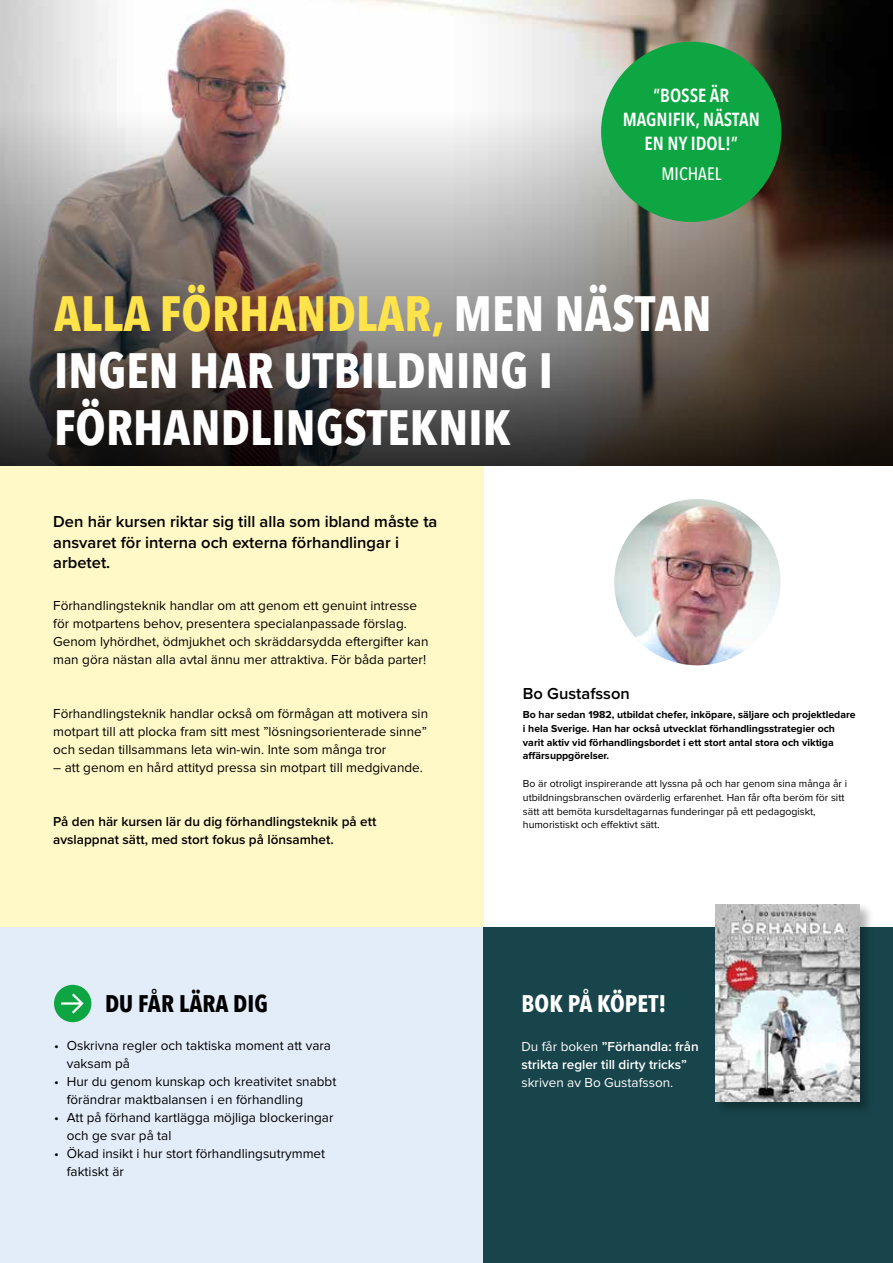
<style>
.page{position:relative;width:893px;height:1263px;background:#fff}
.page>*{position:absolute;margin:0;border:0;box-sizing:border-box;transform-origin:0 0}
.t1{font:700 49.5px/57px "Avenir Next Condensed";letter-spacing:.005em;color:#fff}
.t2{font:700 24px "Avenir Next Condensed";letter-spacing:.005em;color:#000}
.t3{font:700 24px "Avenir Next Condensed";letter-spacing:.005em;color:#fff}
.t4{font:600 18.9px/24px "Avenir Next Condensed";color:#fff;text-align:center}
.t5{font:500 18px "Avenir Next Condensed";color:#fff}
.t6{font:600 16.5px/20.4px "Proxima Nova";color:#000}
.t7{font:13.5px/18px "Proxima Nova";color:#000}
.t8{font:600 13.5px/18px "Proxima Nova";color:#000}
.t9{font:600 13.5px/18px "Proxima Nova";color:#fff}
.t10{font:13.5px "Proxima Nova";color:#fff}
.t11{font:10.5px/13.8px "Proxima Nova";color:#000}
.t12{font:700 10.5px/13.8px "Proxima Nova";color:#000}
.s1{color:#ffe34a}
.s2{font-weight:400}
</style>
<div class="page">
<div style="left:0;top:927px;width:483px;height:336px;background:#e3edfa"></div>
<div style="left:483px;top:927px;width:410px;height:336px;background:#18454b"></div>
<div style="left:0;top:465px;width:483px;height:462px;background:#fff9c7"></div>
<img style="left:0;top:0;width:893px;height:465px">
<div style="left:713px;top:903px;width:161px;height:213px;background:#000;opacity:.3"></div>
<img style="left:715px;top:904px;width:144px;height:198px">
<div style="left:54px;top:985px;width:37px;height:37px;background:#0da642;border-radius:50%"></div>
<svg style="left:61px;top:993px;width:23px;height:21px"></svg>
<div style="left:601px;top:42px;width:180px;height:180px;background:#0da642;border-radius:50%"></div>
<img style="left:614px;top:499px;width:167px;height:166px;border-radius:83px">
<h3 class="t4" style="left:623px;top:83px;width:139px">”BOSSE ÄR<br>MAGNIFIK, NÄSTAN<br>EN NY IDOL!”</h3>
<h3 class="t5" style="left:661px;top:163px;width:61px">MICHAEL</h3>
<h1 class="t1" style="left:54px;top:285px;width:659px"><span class="s1">ALLA FÖRHANDLAR,</span> MEN NÄSTAN<br>INGEN HAR UTBILDNING I<br>FÖRHANDLINGSTEKNIK</h1>
<p class="t6" style="left:53px;top:511px;width:386px">Den här kursen riktar sig till alla som ibland måste ta ansvaret för interna och externa förhandlingar i arbetet.</p>
<p class="t7" style="left:53px;top:597px;width:377px">Förhandlingsteknik handlar om att genom ett genuint intresse för motpartens behov, presentera specialanpassade förslag.<br>Genom lyhördhet, ödmjukhet och skräddarsydda eftergifter kan man göra nästan alla avtal ännu mer attraktiva. För båda parter!</p>
<p class="t7" style="left:53px;top:705px;width:376px;text-align:justify">Förhandlingsteknik handlar också om förmågan att motivera sin motpart till att plocka fram sitt mest ”lösningsorienterade sinne” och sedan tillsammans leta win-win. Inte som många tror</p>
<p class="t7" style="left:53px;top:759px;width:371px">– att genom en hård attityd pressa sin motpart till medgivande.</p>
<p class="t8" style="left:53px;top:812px;width:325px">På den här kursen lär du dig förhandlingsteknik på ett avslappnat sätt, med stort fokus på lönsamhet.</p>
<h2 class="t2" style="left:105px;top:988px;width:164px">DU FÅR LÄRA DIG</h2>
<p class="t7" style="left:67px;top:1037px;width:266px;text-indent:-13px">• Oskrivna regler och taktiska moment att vara vaksam på</p>
<p class="t7" style="left:67px;top:1073px;width:271px;text-indent:-13px">• Hur du genom kunskap och kreativitet snabbt förändrar maktbalansen i en förhandling</p>
<p class="t7" style="left:67px;top:1109px;width:268px;text-indent:-13px">• Att på förhand kartlägga möjliga blockeringar och ge svar på tal</p>
<p class="t7" style="left:67px;top:1145px;width:260px;text-indent:-13px">• Ökad insikt i hur stort förhandlingsutrymmet faktiskt är</p>
<p class="t6" style="left:523px;top:682px;width:108px">Bo Gustafsson</p>
<p class="t12" style="left:523px;top:708px;width:334px">Bo har sedan 1982, utbildat chefer, inköpare, säljare och projektledare i hela Sverige. Han har också utvecklat förhandlingsstrategier och varit aktiv vid förhandlingsbordet i ett stort antal stora och viktiga affärsuppgörelser.</p>
<p class="t11" style="left:523px;top:777px;width:326px">Bo är otroligt inspirerande att lyssna på och har genom sina många år i utbildningsbranschen ovärderlig erfarenhet. Han får ofta beröm för sitt sätt att bemöta kursdeltagarnas funderingar på ett pedagogiskt, humoristiskt och effektivt sätt.</p>
<h2 class="t3" style="left:521px;top:989px;width:146px">BOK PÅ KÖPET!</h2>
<p class="t9" style="left:521px;top:1037px;width:179px"><span class="s2">Du får boken</span> ”Förhandla: från strikta regler till dirty tricks”</p>
<p class="t10" style="left:521px;top:1076px;width:153px">skriven av Bo Gustafsson.</p>
</div>
